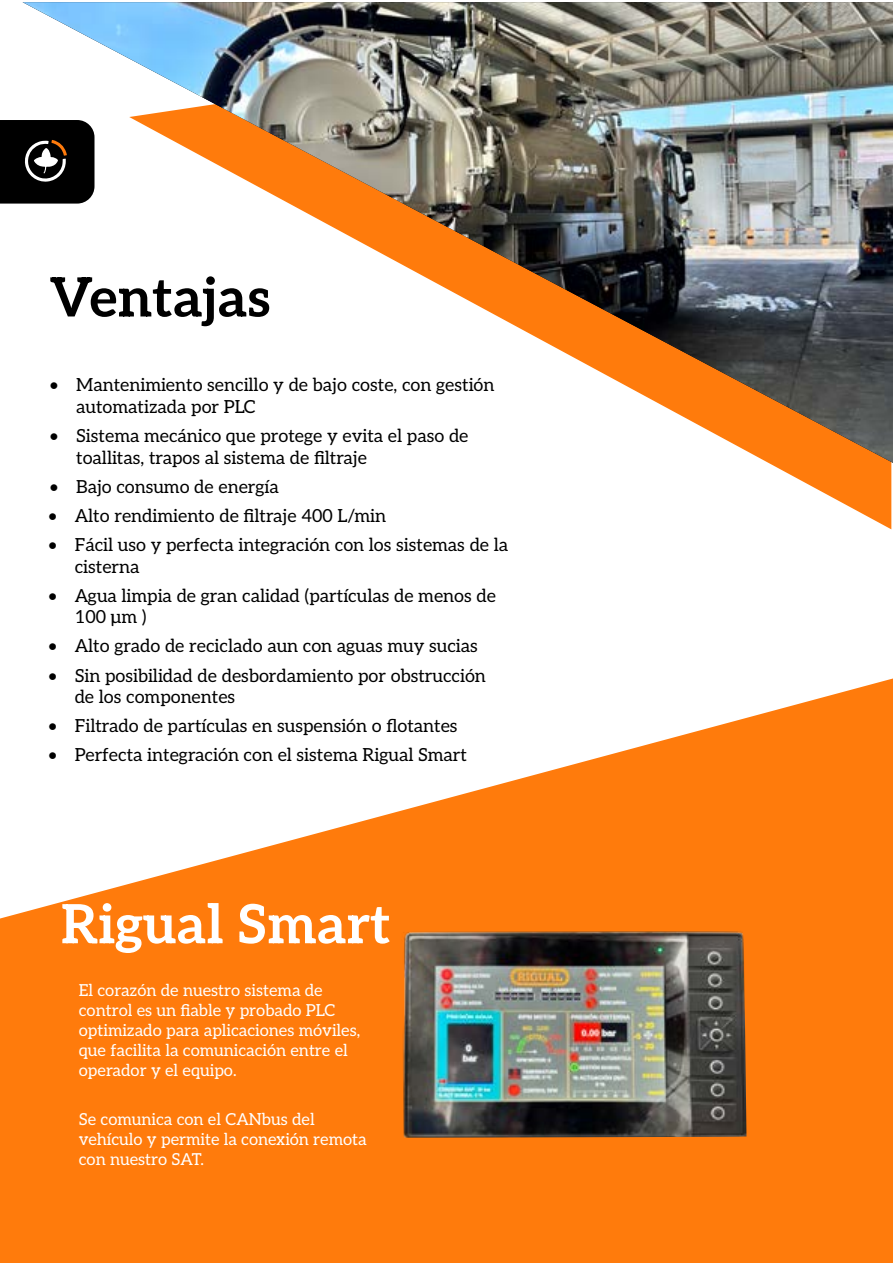
<style>
.page{position:relative;width:893px;height:1263px;background:#fff}
.page>*{position:absolute;margin:0;border:0;box-sizing:border-box;transform-origin:0 0}
.t1{font:700 54px "Aleo";color:#fff}
.t2{font:700 54px "Aleo";color:#000}
.t3{font:18px/21.6px "Aleo";color:#000}
.t4{font:16.5px/19.8px "Aleo";color:#fff}
</style>
<div class="page">
<svg style="left:0;top:678px;width:893px;height:585px;fill:#ff7b0c"></svg>
<div style="left:0;top:120px;width:22px;height:84px;background:#000"></div>
<img style="left:401px;top:931px;width:345px;height:207px">
<svg style="left:769px;top:463px;width:122px;height:66px"></svg>
<img style="left:22px;top:2px;width:871px;height:461px">
<h1 class="t2" style="left:50px;top:254px;width:223px">Ventajas</h1>
<p class="t3" style="left:76px;top:373px;width:420px;text-indent:-27px">• Mantenimiento sencillo y de bajo coste, con gestión automatizada por PLC</p>
<p class="t3" style="left:76px;top:424px;width:394px;text-indent:-27px">• Sistema mecánico que protege y evita el paso de toallitas, trapos al sistema de filtraje</p>
<p class="t3" style="left:49px;top:475px;width:231px">• Bajo consumo de energía</p>
<p class="t3" style="left:48px;top:504px;width:340px">• Alto rendimiento de filtraje 400 L/min</p>
<p class="t3" style="left:75px;top:533px;width:435px;text-indent:-27px">• Fácil uso y perfecta integración con los sistemas de la cisterna</p>
<p class="t3" style="left:75px;top:584px;width:423px;text-indent:-27px">• Agua limpia de gran calidad (partículas de menos de<br>100 µm )</p>
<p class="t3" style="left:48px;top:634px;width:432px">• Alto grado de reciclado aun con aguas muy sucias</p>
<p class="t3" style="left:75px;top:663px;width:413px;text-indent:-27px">• Sin posibilidad de desbordamiento por obstrucción de los componentes</p>
<p class="t3" style="left:48px;top:714px;width:411px">• Filtrado de partículas en suspensión o flotantes</p>
<p class="t3" style="left:48px;top:743px;width:421px">• Perfecta integración con el sistema Rigual Smart</p>
<h1 class="t1" style="left:61px;top:880px;width:331px">Rigual Smart</h1>
<p class="t4" style="left:79px;top:980px;width:283px">El corazón de nuestro sistema de control es un fiable y probado PLC optimizado para aplicaciones móviles, que facilita la comunicación entre el operador y el equipo.</p>
<p class="t4" style="left:79px;top:1109px;width:289px">Se comunica con el CANbus del vehículo y permite la conexión remota con nuestro SAT.</p>
</div>
